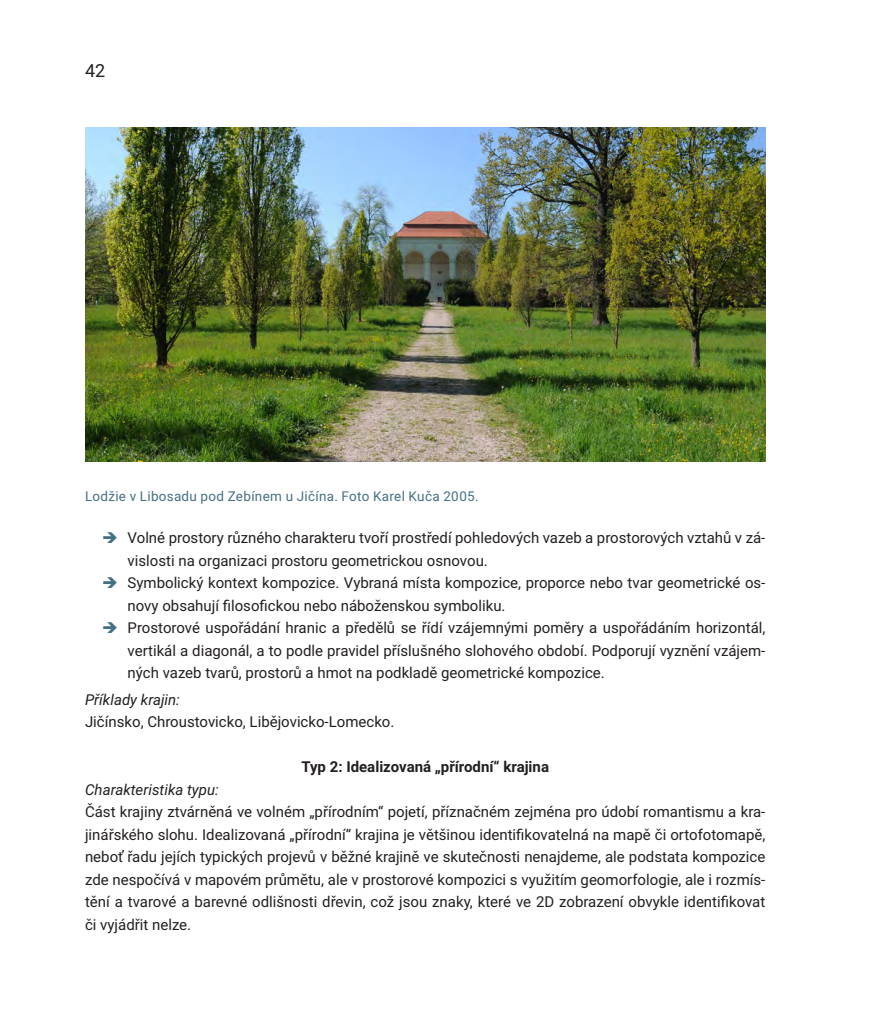
<style>
.page{position:relative;width:893px;height:1021px;background:#fff}
.page>*{position:absolute;margin:0;border:0;box-sizing:border-box;transform-origin:0 0}
.t1{font:18px "Roboto";color:#231f20}
.t2{font:15px/22.5px "Roboto";color:#231f20}
.t3{font:italic 15px "Roboto";color:#231f20}
.t4{font:700 15px "Roboto";color:#231f20}
.t5{font:13.5px "Roboto";letter-spacing:.02em;color:#456f82}
</style>
<div class="page">
<img style="left:85px;top:128px;width:680px;height:333px">
<p class="t1" style="left:85px;top:58px;width:22px">42</p>
<p class="t5" style="left:85px;top:487px;width:395px">Lodžie v Libosadu pod Zebínem u Jičína. Foto Karel Kuča 2005.</p>
<p class="t2" style="left:128px;top:526px;width:639px">Volné prostory různého charakteru tvoří prostředí pohledových vazeb a prostorových vztahů v zá&shy;vislosti na organizaci prostoru geometrickou osnovou.</p>
<p class="t2" style="left:128px;top:571px;width:639px">Symbolický kontext kompozice. Vybraná místa kompozice, proporce nebo tvar geometrické os&shy;novy obsahují filosofickou nebo náboženskou symboliku.</p>
<p class="t2" style="left:128px;top:616px;width:639px;text-align:justify">Prostorové uspořádání hranic a předělů se řídí vzájemnými poměry a uspořádáním horizontál, vertikál a diagonál, a to podle pravidel příslušného slohového období. Podporují vyznění vzájem&shy;ných vazeb tvarů, prostorů a hmot na podkladě geometrické kompozice.</p>
<p class="t3" style="left:85px;top:689px;width:96px">Příklady krajin:</p>
<p class="t2" style="left:85px;top:710px;width:311px">Jičínsko, Chroustovicko, Libějovicko-Lomecko.</p>
<p class="t4" style="left:301px;top:756px;width:249px">Typ 2: Idealizovaná „přírodní“ krajina</p>
<p class="t3" style="left:85px;top:778px;width:135px">Charakteristika typu:</p>
<p class="t2" style="left:85px;top:800px;width:682px;text-align:justify">Část krajiny ztvárněná ve volném „přírodním“ pojetí, příznačném zejména pro údobí romantismu a kra&shy;jinářského slohu. Idealizovaná „přírodní“ krajina je většinou identifikovatelná na mapě či ortofotomapě, neboť řadu jejích typických projevů v běžné krajině ve skutečnosti nenajdeme, ale podstata kompozice zde nespočívá v mapovém průmětu, ale v prostorové kompozici s využitím geomorfologie, ale i rozmís&shy;tění a tvarové a barevné odlišnosti dřevin, což jsou znaky, které ve 2D zobrazení obvykle identifikovat či vyjádřit nelze.</p>
</div>
